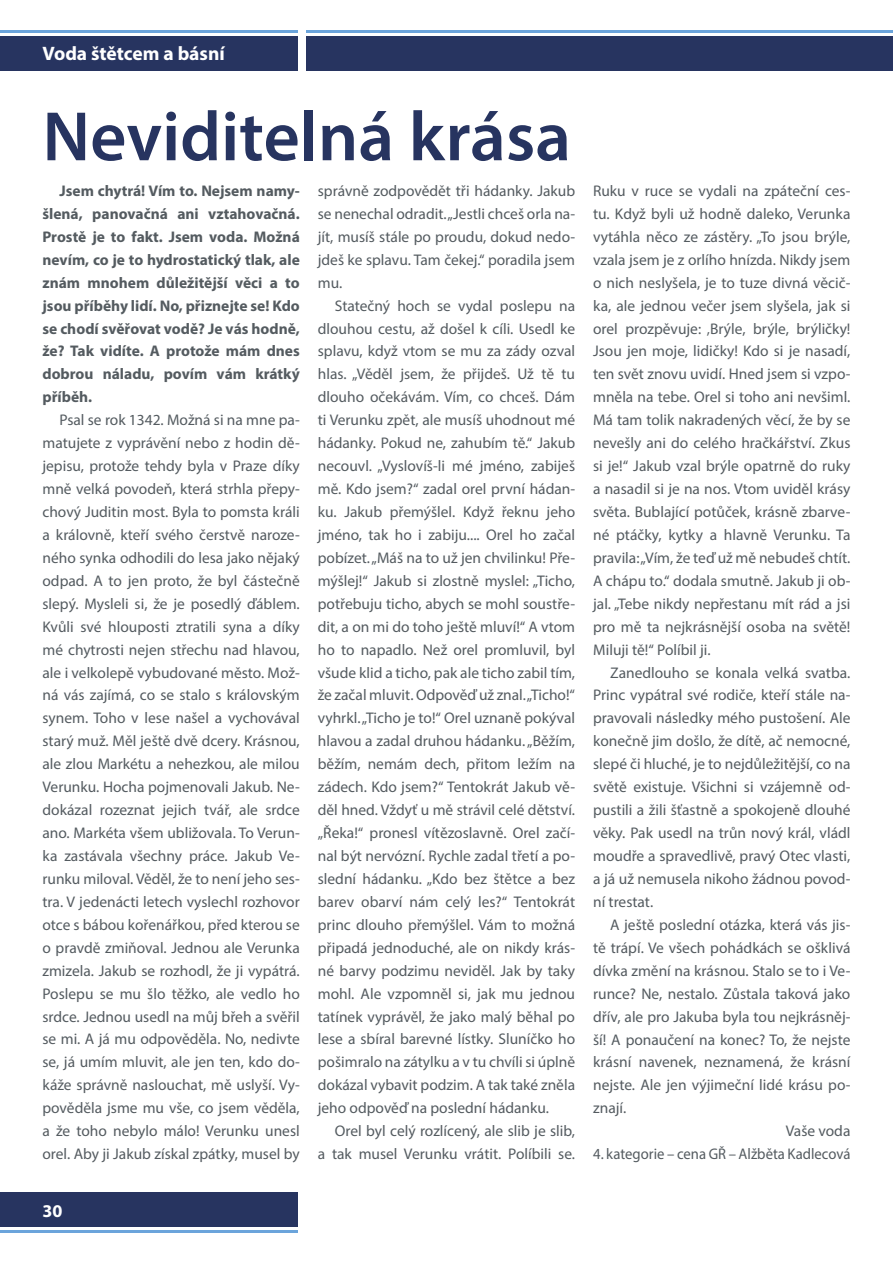
<style>
.page{position:relative;width:893px;height:1263px;background:#fff}
.page>*{position:absolute;margin:0;border:0;box-sizing:border-box;transform-origin:0 0}
.t1{font:600 70.5px "Myriad Pro";color:#273460}
.t2{font:700 19.5px "Myriad Pro";color:#fff}
.t3{font:700 18px "Myriad Pro";color:#fff}
.t4{font:15.45px/23px "Myriad Pro";color:#545b60;text-align:justify}
.t5{font:700 15.45px/23px "Myriad Pro";color:#545b60;text-align:justify}
.t6{font:15.45px "Myriad Pro";color:#545b60;scale:.95 1}
</style>
<div class="page">
<div style="left:0;top:36px;width:298px;height:34px;background:#273460"></div>
<hr style="left:0;top:30px;width:298px;height:3px;background:#6ba4db">
<div style="left:306px;top:36px;width:587px;height:34px;background:#273460"></div>
<hr style="left:306px;top:30px;width:587px;height:3px;background:#6ba4db">
<div style="left:0;top:1193px;width:298px;height:34px;background:#273460"></div>
<hr style="left:0;top:1230px;width:298px;height:3px;background:#6ba4db">
<p class="t2" style="left:42px;top:41px;width:184px">Voda štětcem a básní</p>
<h1 class="t1" style="left:42px;top:92px;width:530px">Neviditelná krása</h1>
<p class="t5" style="left:42px;top:179px;width:259px;text-indent:17px">Jsem chytrá! Vím to. Nejsem namy&shy;šlená, panovačná ani vztahovačná.<br>Prostě je to fakt. Jsem voda. Možná nevím, co je to hydrostatický tlak, ale znám mnohem důležitější věci a to jsou příběhy lidí. No, přiznejte se! Kdo se chodí svěřovat vodě? Je vás hodně, že? Tak vidíte. A protože mám dnes dobrou náladu, povím vám krátký příběh.</p>
<p class="t4" style="left:42px;top:408px;width:259px;text-indent:17px">Psal se rok 1342. Možná si na mne pa&shy;matujete z vyprávění nebo z hodin dě&shy;jepisu, protože tehdy byla v Praze díky mně velká povodeň, která strhla přepy&shy;chový Juditin most. Byla to pomsta králi a královně, kteří svého čerstvě naroze&shy;ného synka odhodili do lesa jako nějaký odpad. A to jen proto, že byl částečně slepý. Mysleli si, že je posedlý ďáblem.<br>Kvůli své hlouposti ztratili syna a díky mé chytrosti nejen střechu nad hlavou, ale i velkolepě vybudované město. Mož&shy;ná vás zajímá, co se stalo s královským synem. Toho v lese našel a vychovával starý muž. Měl ještě dvě dcery. Krásnou, ale zlou Markétu a nehezkou, ale milou Verunku. Hocha pojmenovali Jakub. Ne&shy;dokázal rozeznat jejich tvář, ale srdce ano. Markéta všem ubližovala. To Verun&shy;ka zastávala všechny práce. Jakub Ve&shy;runku miloval. Věděl, že to není jeho ses&shy;tra. V jedenácti letech vyslechl rozhovor otce s bábou kořenářkou, před kterou se o pravdě zmiňoval. Jednou ale Verunka zmizela. Jakub se rozhodl, že ji vypátrá.<br>Poslepu se mu šlo těžko, ale vedlo ho srdce. Jednou usedl na můj břeh a svěřil se mi. A já mu odpověděla. No, nedivte se, já umím mluvit, ale jen ten, kdo do&shy;káže správně naslouchat, mě uslyší. Vy&shy;pověděla jsme mu vše, co jsem věděla, a že toho nebylo málo! Verunku unesl orel. Aby ji Jakub získal zpátky, musel by</p>
<p class="t4" style="left:318px;top:179px;width:259px">správně zodpovědět tři hádanky. Jakub se nenechal odradit. „Jestli chceš orla na&shy;jít, musíš stále po proudu, dokud nedo&shy;jdeš ke splavu. Tam čekej.“ poradila jsem mu.</p>
<p class="t4" style="left:318px;top:294px;width:259px;text-indent:17px">Statečný hoch se vydal poslepu na dlouhou cestu, až došel k cíli. Usedl ke splavu, když vtom se mu za zády ozval hlas. „Věděl jsem, že přijdeš. Už tě tu dlouho očekávám. Vím, co chceš. Dám ti Verunku zpět, ale musíš uhodnout mé hádanky. Pokud ne, zahubím tě.“ Jakub necouvl. „Vyslovíš-li mé jméno, zabiješ mě. Kdo jsem?“ zadal orel první hádan&shy;ku. Jakub přemýšlel. Když řeknu jeho jméno, tak ho i zabiju.... Orel ho začal pobízet. „Máš na to už jen chvilinku! Pře&shy;mýšlej!“ Jakub si zlostně myslel: „Ticho, potřebuju ticho, abych se mohl soustře&shy;dit, a on mi do toho ještě mluví!“ A vtom ho to napadlo. Než orel promluvil, byl všude klid a ticho, pak ale ticho zabil tím, že začal mluvit. Odpověď už znal. „Ticho!“ vyhrkl. „Ticho je to!“ Orel uznaně pokýval hlavou a zadal druhou hádanku. „Běžím, běžím, nemám dech, přitom ležím na zádech. Kdo jsem?“ Tentokrát Jakub vě&shy;děl hned. Vždyť u mě strávil celé dětství. „Řeka!“ pronesl vítězoslavně. Orel začí&shy;nal být nervózní. Rychle zadal třetí a po&shy;slední hádanku. „Kdo bez štětce a bez barev obarví nám celý les?“ Tentokrát princ dlouho přemýšlel. Vám to možná připadá jednoduché, ale on nikdy krás&shy;né barvy podzimu neviděl. Jak by taky mohl. Ale vzpomněl si, jak mu jednou tatínek vyprávěl, že jako malý běhal po lese a sbíral barevné lístky. Sluníčko ho pošimralo na zátylku a v tu chvíli si úplně dokázal vybavit podzim. A tak také zněla jeho odpověď na poslední hádanku.</p>
<p class="t4" style="left:318px;top:1119px;width:259px;text-align:right">Orel byl celý rozlícený, ale slib je slib,<br>a tak musel Verunku vrátit. Políbili se.</p>
<p class="t3" style="left:43px;top:1199px;width:21px">30</p>
<p class="t4" style="left:593px;top:179px;width:259px">Ruku v ruce se vydali na zpáteční ces&shy;tu. Když byli už hodně daleko, Verunka vytáhla něco ze zástěry. „To jsou brýle, vzala jsem je z orlího hnízda. Nikdy jsem o nich neslyšela, je to tuze divná věcič&shy;ka, ale jednou večer jsem slyšela, jak si orel prozpěvuje: ‚Brýle, brýle, brýličky!<br>Jsou jen moje, lidičky! Kdo si je nasadí, ten svět znovu uvidí. Hned jsem si vzpo&shy;mněla na tebe. Orel si toho ani nevšiml.<br>Má tam tolik nakradených věcí, že by se nevešly ani do celého hračkářství. Zkus si je!“ Jakub vzal brýle opatrně do ruky a nasadil si je na nos. Vtom uviděl krásy světa. Bublající potůček, krásně zbarve&shy;né ptáčky, kytky a hlavně Verunku. Ta pravila: „Vím, že teď už mě nebudeš chtít.<br>A chápu to.“ dodala smutně. Jakub ji ob&shy;jal. „Tebe nikdy nepřestanu mít rád a jsi pro mě ta nejkrásnější osoba na světě!<br>Miluji tě!“ Políbil ji.</p>
<p class="t4" style="left:593px;top:661px;width:259px;text-indent:17px">Zanedlouho se konala velká svatba.<br>Princ vypátral své rodiče, kteří stále na&shy;pravovali následky mého pustošení. Ale konečně jim došlo, že dítě, ač nemocné, slepé či hluché, je to nejdůležitější, co na světě existuje. Všichni si vzájemně od&shy;pustili a žili šťastně a spokojeně dlouhé věky. Pak usedl na trůn nový král, vládl moudře a spravedlivě, pravý Otec vlasti, a já už nemusela nikoho žádnou povod&shy;ní trestat.</p>
<p class="t4" style="left:610px;top:913px;width:242px">A ještě poslední otázka, která vás jis-</p>
<p class="t4" style="left:593px;top:936px;width:259px">tě trápí. Ve všech pohádkách se ošklivá</p>
<p class="t4" style="left:593px;top:959px;width:259px">dívka změní na krásnou. Stalo se to i Ve-</p>
<p class="t4" style="left:593px;top:982px;width:259px">runce? Ne, nestalo. Zůstala taková jako</p>
<p class="t4" style="left:593px;top:1005px;width:259px">dřív, ale pro Jakuba byla tou nejkrásněj-</p>
<p class="t4" style="left:593px;top:1027px;width:259px">ší! A ponaučení na konec? To, že nejste</p>
<p class="t4" style="left:593px;top:1050px;width:259px">krásní navenek, neznamená, že krásní</p>
<p class="t4" style="left:593px;top:1073px;width:259px">nejste. Ale jen výjimeční lidé krásu po-</p>
<p class="t4" style="left:593px;top:1096px;width:35px">znají.</p>
<p class="t4" style="left:786px;top:1119px;width:66px">Vaše voda</p>
<p class="t6" style="left:593px;top:1144px;width:272px">4. kategorie – cena GŘ – Alžběta Kadlecová</p>
</div>
